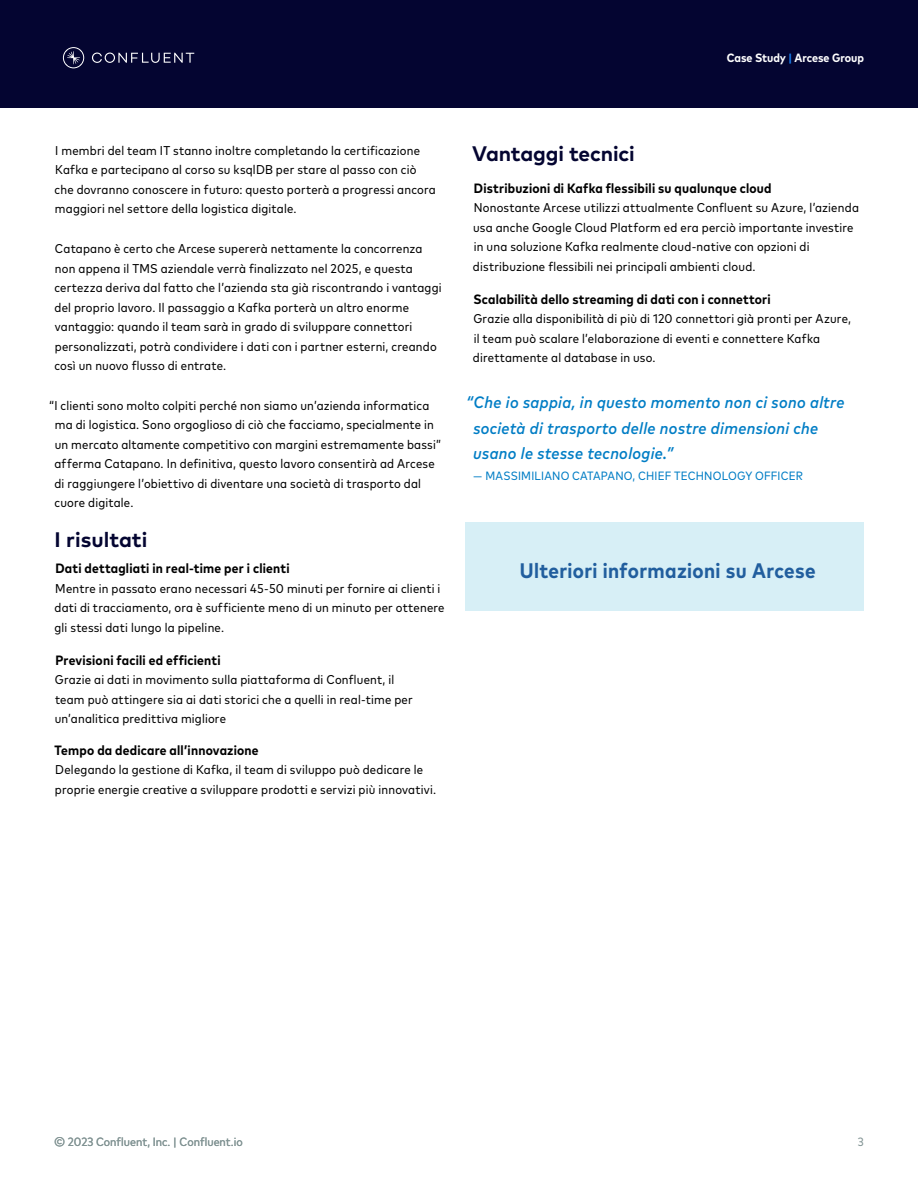
<style>
.page{position:relative;width:918px;height:1188px;background:#fff}
.page>*{position:absolute;margin:0;border:0;box-sizing:border-box;transform-origin:0 0}
.t1{font:700 condensed 21px "Mark Pro";letter-spacing:.015em;color:#215e9e}
.t2{font:700 21px "Mark Pro";letter-spacing:-.005em;color:#040531}
.t3{font:italic 500 condensed 16.5px/25.5px "Mark Pro";letter-spacing:.02em;color:#007dc5}
.t4{font:700 condensed 13.5px "Mark Pro";letter-spacing:.015em;color:#000}
.t5{font:condensed 12.75px/19.5px "Mark Pro";letter-spacing:.015em;color:#000}
.t6{font:condensed 12px "Mark Pro";letter-spacing:.02em;color:#007dc5}
.t7{font:condensed 12px "Mark Pro";color:#829494}
.t8{font:700 condensed 12px "Mark Pro";color:#fff}
.s1{color:#197eed}
</style>
<div class="page">
<div style="left:0;top:0;width:918px;height:108px;background:#040531"></div>
<svg style="left:92px;top:53px;width:102px;height:10px"></svg>
<svg style="left:63px;top:47px;width:21px;height:21px"></svg>
<div style="left:465px;top:523px;width:399px;height:88px;background:#d7eff6"></div>
<p class="t8" style="left:727px;top:49px;width:139px">Case Study <span class="s1">|</span> Arcese Group</p>
<p class="t5" style="left:54px;top:140px;width:383px">I membri del team IT stanno inoltre completando la certificazione Kafka e partecipano al corso su ksqlDB per stare al passo con ciò che dovranno conoscere in futuro: questo porterà a progressi ancora maggiori nel settore della logistica digitale.</p>
<p class="t5" style="left:54px;top:238px;width:389px">Catapano è certo che Arcese supererà nettamente la concorrenza non appena il TMS aziendale verrà finalizzato nel 2025, e questa certezza deriva dal fatto che l’azienda sta già riscontrando i vantaggi del proprio lavoro. Il passaggio a Kafka porterà un altro enorme vantaggio: quando il team sarà in grado di sviluppare connettori personalizzati, potrà condividere i dati con i partner esterni, creando così un nuovo flusso di entrate.</p>
<p class="t5" style="left:54px;top:395px;width:388px;text-indent:-5px">“I clienti sono molto colpiti perché non siamo un’azienda informatica ma di logistica. Sono orgoglioso di ciò che facciamo, specialmente in un mercato altamente competitivo con margini estremamente bassi” afferma Catapano. In definitiva, questo lavoro consentirà ad Arcese di raggiungere l’obiettivo di diventare una società di trasporto dal cuore digitale.</p>
<h1 class="t2" style="left:55px;top:524px;width:94px">I risultati</h1>
<p class="t4" style="left:55px;top:558px;width:236px">Dati dettagliati in real-time per i clienti</p>
<p class="t5" style="left:54px;top:578px;width:392px">Mentre in passato erano necessari 45-50 minuti per fornire ai clienti i dati di tracciamento, ora è sufficiente meno di un minuto per ottenere gli stessi dati lungo la pipeline.</p>
<p class="t4" style="left:55px;top:650px;width:167px">Previsioni facili ed efficienti</p>
<p class="t5" style="left:55px;top:669px;width:360px">Grazie ai dati in movimento sulla piattaforma di Confluent, il team può attingere sia ai dati storici che a quelli in real-time per un’analitica predittiva migliore</p>
<p class="t4" style="left:55px;top:740px;width:206px">Tempo da dedicare all’innovazione</p>
<p class="t5" style="left:55px;top:759px;width:383px">Delegando la gestione di Kafka, il team di sviluppo può dedicare le proprie energie creative a sviluppare prodotti e servizi più innovativi.</p>
<h1 class="t2" style="left:472px;top:138px;width:164px">Vantaggi tecnici</h1>
<p class="t4" style="left:474px;top:178px;width:299px">Distribuzioni di Kafka flessibili su qualunque cloud</p>
<p class="t5" style="left:473px;top:197px;width:387px">Nonostante Arcese utilizzi attualmente Confluent su Azure, l’azienda usa anche Google Cloud Platform ed era perciò importante investire in una soluzione Kafka realmente cloud-native con opzioni di distribuzione flessibili nei principali ambienti cloud.</p>
<p class="t4" style="left:474px;top:289px;width:299px">Scalabilità dello streaming di dati con i connettori</p>
<p class="t5" style="left:473px;top:308px;width:380px">Grazie alla disponibilità di più di 120 connettori già pronti per Azure, il team può scalare l’elaborazione di eventi e connettere Kafka direttamente al database in uso.</p>
<p class="t3" style="left:473px;top:388px;width:373px;text-indent:-7px">“Che io sappia, in questo momento non ci sono altre società di trasporto delle nostre dimensioni che usano le stesse tecnologie.”</p>
<p class="t6" style="left:474px;top:467px;width:331px">— MASSIMILIANO CATAPANO, CHIEF TECHNOLOGY OFFICER</p>
<h1 class="t1" style="left:520px;top:555px;width:297px">Ulteriori informazioni su Arcese</h1>
<p class="t7" style="left:54px;top:1133px;width:190px">© 2023 Confluent, Inc. | Confluent.io</p>
<p class="t7" style="left:858px;top:1133px;width:8px">3</p>
</div>
